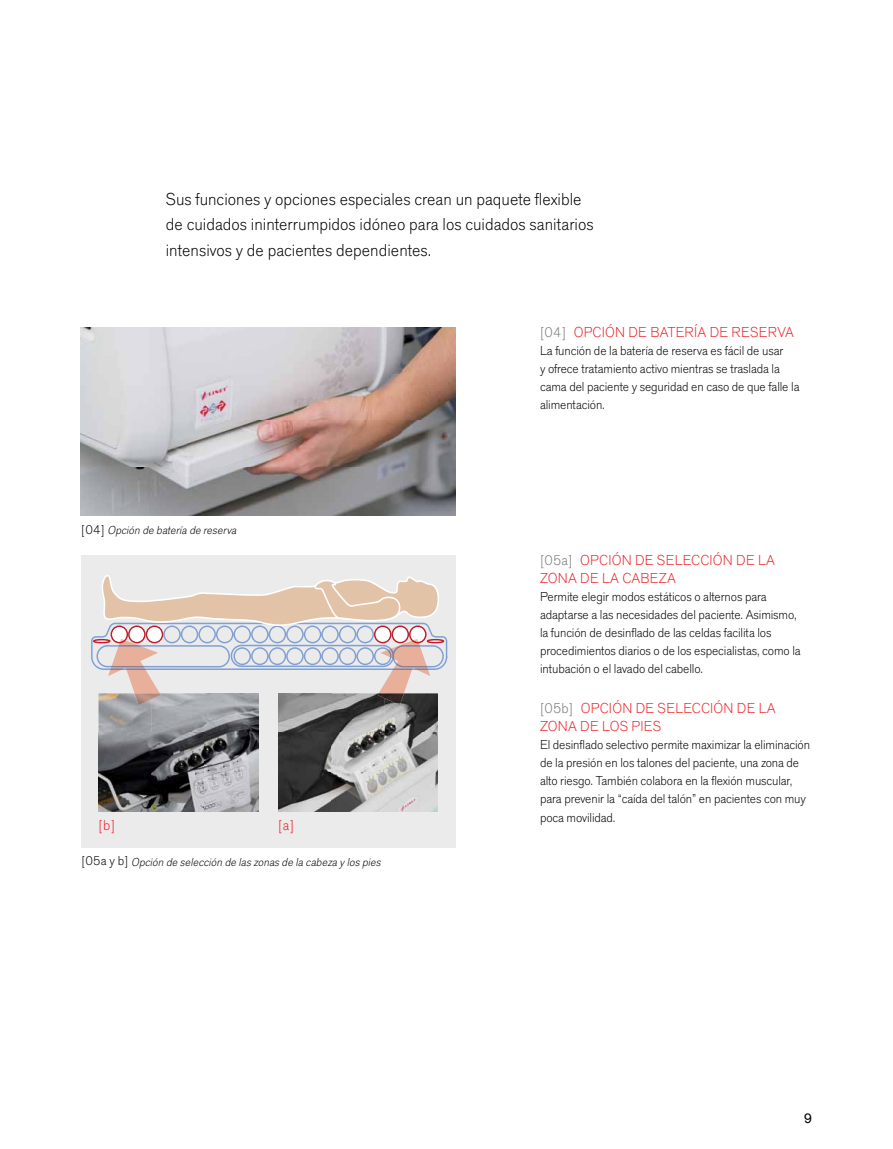
<style>
.page{position:relative;width:893px;height:1149px;background:#fff}
.page>*{position:absolute;margin:0;border:0;box-sizing:border-box;transform-origin:0 0}
.t1{font:300 18px/25.5px "Accius TOT";color:#000}
.t2{font:300 15px/18px "Accius TOT";letter-spacing:.015em;color:#ed1d24}
.t3{font:15px "Accius TOT";color:#000}
.t4{font:300 13.5px/18px "Accius TOT";letter-spacing:-.01em;color:#000}
.t5{font:italic 300 12px "Accius TOT";color:#000}
.s1{font-style:normal;font-size:13.5px}
.s2{color:#77787b}
</style>
<div class="page">
<img style="left:81px;top:327px;width:375px;height:188px">
<div style="left:82px;top:555px;width:374px;height:292px;background:#ebebec"></div>
<svg style="left:91px;top:575px;width:356px;height:118px"></svg>
<img style="left:99px;top:693px;width:159px;height:118px">
<img style="left:135px;top:693px;width:26px;height:12px">
<img style="left:278px;top:693px;width:160px;height:118px">
<img style="left:378px;top:693px;width:26px;height:12px">
<h1 class="t1" style="left:166px;top:186px;width:429px">Sus funciones y opciones especiales crean un paquete flexible de cuidados ininterrumpidos idóneo para los cuidados sanitarios intensivos y de pacientes dependientes.</h1>
<p class="t5" style="left:81px;top:523px;width:159px"><span class="s1">[ 0 4 ]</span> Opción de batería de reserva</p>
<p class="t2" style="left:99px;top:816px;width:18px">[b]</p>
<p class="t2" style="left:278px;top:816px;width:17px">[a]</p>
<p class="t5" style="left:82px;top:854px;width:303px"><span class="s1">[ 0 5 a y b ]</span> Opción de selección de laszonasde la cabeza y lospies</p>
<p class="t2" style="left:540px;top:323px;width:256px"><span class="s2">[04]</span> OPCIÓN DE BATERÍA DE RESERVA</p>
<p class="t4" style="left:540px;top:342px;width:261px">La función de la batería de reserva es fácil de usar<br>y ofrece tratamiento activo mientras se traslada la cama del paciente y seguridad en caso de que falle la alimentación.</p>
<p class="t2" style="left:540px;top:551px;width:236px"><span class="s2">[05a]</span> OPCIÓN DE SELECCIÓN DE LA<br>ZONA DE LA CABEZA</p>
<p class="t4" style="left:540px;top:587px;width:262px">Permite elegir modos estáticos o alternos para adaptarse a las necesidades del paciente. Asimismo, la función de desinflado de las celdas facilita los procedimientos diarios o de los especialistas, como la intubación o el lavado del cabello.</p>
<p class="t2" style="left:540px;top:699px;width:237px"><span class="s2">[05b]</span> OPCIÓN DE SELECCIÓN DE LA<br>ZONA DE LOS PIES</p>
<p class="t4" style="left:540px;top:736px;width:272px">El desinflado selectivo permite maximizar la eliminación de la presión en los talones del paciente, una zona de alto riesgo. También colabora en la flexión muscular, para prevenir la “caída del talón” en pacientes con muy poca movilidad.</p>
<p class="t3" style="left:804px;top:1109px;width:10px">9</p>
</div>
